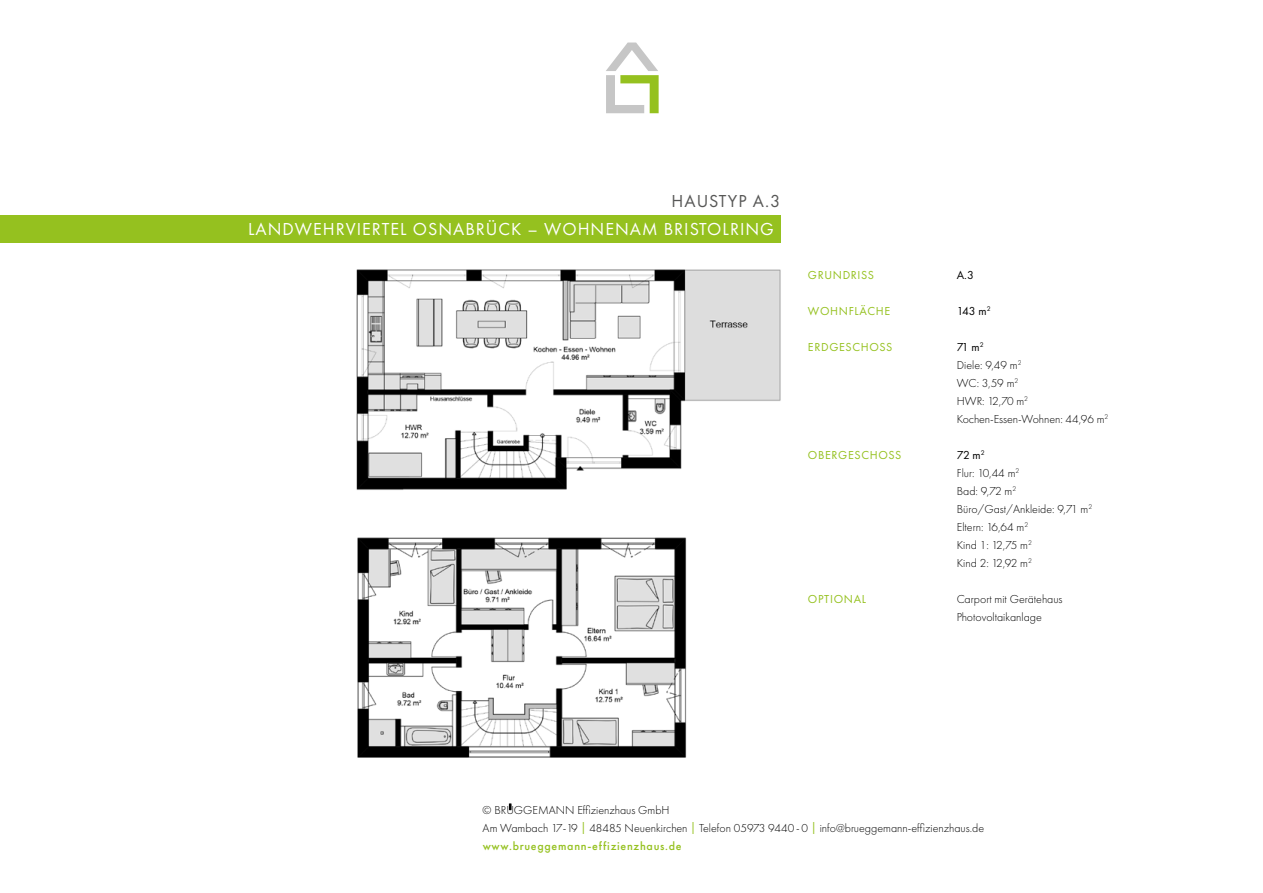
<style>
.page{position:relative;width:1263px;height:893px;background:#fff}
.page>*{position:absolute;margin:0;border:0;box-sizing:border-box;transform-origin:0 0}
.t1{font:18px "Futura PT";letter-spacing:.055em;color:#fff}
.t2{font:18px "Futura PT";letter-spacing:.055em;color:#575756}
.t3{font:300 12px/18px "Futura PT";color:#000}
.t4{font:12px "Futura PT";letter-spacing:.055em;color:#95c11f}
.t5{font:12px "Futura PT";color:#000}
.s1{font-weight:400}
.s2{font-weight:400;color:#95c11f}
.s3{font-weight:500;color:#95c11f}
</style>
<div class="page">
<div style="left:0;top:215px;width:780px;height:27px;background:#95c11f"></div>
<svg style="left:606px;top:43px;width:53px;height:70px"></svg>
<svg style="left:509px;top:804px;width:2px;height:6px"></svg>
<img style="left:356px;top:269px;width:425px;height:221px">
<img style="left:357px;top:537px;width:330px;height:221px">
<h1 class="t2" style="left:672px;top:191px;width:110px">HAUSTYP A.3</h1>
<h1 class="t1" style="left:248px;top:219px;width:527px">LANDWEHRVIERTEL OSNABRÜCK – WOHNENAM BRISTOLRING</h1>
<p class="t4" style="left:808px;top:268px;width:68px">GRUNDRISS</p>
<p class="t5" style="left:957px;top:268px;width:19px">A.3</p>
<p class="t4" style="left:808px;top:304px;width:84px">WOHNFLÄCHE</p>
<p class="t5" style="left:957px;top:304px;width:35px">143 m<sup>2</sup></p>
<p class="t4" style="left:808px;top:340px;width:86px">ERDGESCHOSS</p>
<p class="t3" style="left:957px;top:338px;width:153px"><span class="s1">71 m</span><sup>2<br></sup>Diele: 9,49 m<sup>2<br></sup>WC: 3,59 m<sup>2<br></sup>HWR: 12,70 m<sup>2<br></sup>Kochen-Essen-Wohnen: 44,96 m<sup>2</sup></p>
<p class="t4" style="left:808px;top:448px;width:95px">OBERGESCHOSS</p>
<p class="t3" style="left:957px;top:446px;width:137px"><span class="s1">72 m</span><sup>2<br></sup>Flur: 10,44 m<sup>2<br></sup>Bad: 9,72 m<sup>2<br></sup>Büro/Gast/Ankleide: 9,71 m<sup>2<br></sup>Eltern: 16,64 m<sup>2<br></sup>Kind 1: 12,75 m<sup>2<br></sup>Kind 2: 12,92 m<sup>2</sup></p>
<p class="t4" style="left:808px;top:592px;width:60px">OPTIONAL</p>
<p class="t3" style="left:957px;top:590px;width:107px">Carport mit Gerätehaus<br>Photovoltaikanlage</p>
<p class="t3" style="left:483px;top:801px;width:503px">© BRUGGEMANN Effizienzhaus GmbH<br>Am Wambach 17-19 <span class="s2">|</span> 48485 Neuenkirchen <span class="s2">|</span> Telefon 05973 9440 - 0 <span class="s2">|</span> info@brueggemann-effizienzhaus.de <span class="s3">www.brueggemann-effizienzhaus.de</span></p>
</div>
